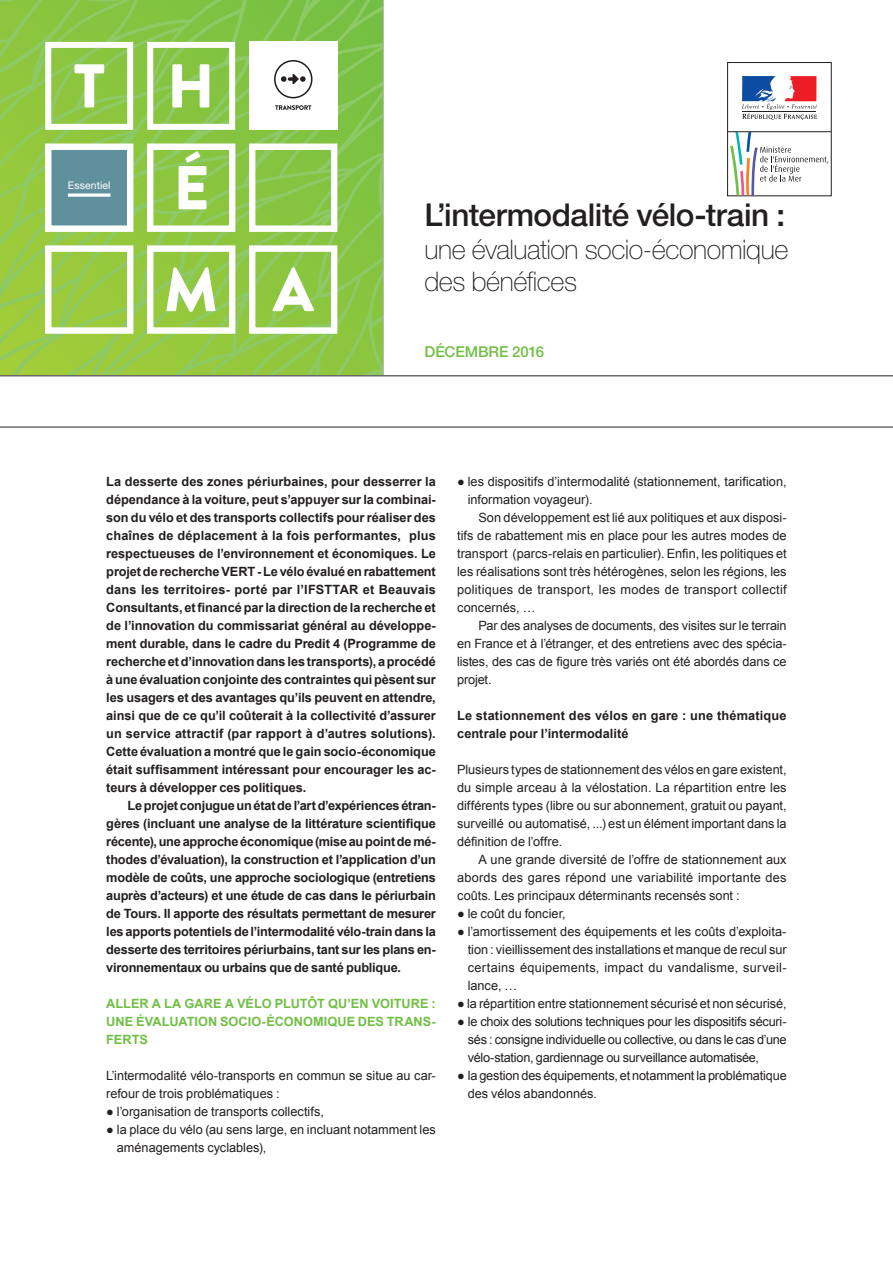
<style>
.page{position:relative;width:893px;height:1263px;background:#fff}
.page>*{position:absolute;margin:0;border:0;box-sizing:border-box;transform-origin:0 0}
.t1{font:900 61.65px "Brandon Grotesque";color:#fff}
.t2{font:500 31.5px "Helvetica Neue LT Std";letter-spacing:-.015em;color:#231f20}
.t3{font:100 27px/32.4px "Helvetica Neue LT Std";letter-spacing:-.015em;color:#231f20}
.t4{font:500 15px "Helvetica Neue LT Std";letter-spacing:-.005em;color:#71bf44}
.t5{font:12.75px/18px "Arial";color:#231f20;text-align:justify}
.t6{font:700 12.75px/18px "Arial";letter-spacing:-.005em;color:#231f20;text-align:justify}
.t7{font:700 12.75px/18px "Arial";color:#71bf44;text-align:justify}
.t8{font:10.5px "Helvetica Neue LT Std";letter-spacing:.005em;color:#fff}
.s1{font-family:"Calibri"}
</style>
<div class="page">
<hr style="left:382px;top:0;width:1px;height:375px;background:#231f20">
<div style="left:727px;top:62px;width:105px;height:134px;border:1px solid #231f20"></div>
<svg style="left:742px;top:76px;width:75px;height:44px"></svg>
<hr style="left:728px;top:131px;width:103px;height:1px;background:#231f20">
<svg style="left:730px;top:132px;width:98px;height:63px"></svg>
<svg style="left:0;top:0;width:382px;height:375px;background:#8dc745"></svg>
<div style="left:45px;top:245px;width:88px;height:89px;border:6px solid #fff"></div>
<div style="left:147px;top:245px;width:88px;height:89px;border:6px solid #fff"></div>
<div style="left:147px;top:144px;width:88px;height:88px;border:6px solid #fff"></div>
<div style="left:45px;top:42px;width:88px;height:88px;border:6px solid #fff"></div>
<div style="left:147px;top:42px;width:88px;height:88px;border:6px solid #fff"></div>
<div style="left:45px;top:144px;width:88px;height:88px;background:#60909d;border:6px solid #fff"></div>
<svg style="left:68px;top:193px;width:43px;height:4px"></svg>
<svg style="left:0;top:375px;width:893px;height:52px"></svg>
<div style="left:249px;top:42px;width:88px;height:88px;background:#fff"></div>
<div style="left:274px;top:60px;width:38px;height:38px;border:2px solid #231f20;border-radius:50%"></div>
<svg style="left:281px;top:74px;width:25px;height:10px"></svg>
<svg style="left:174px;top:101px;width:208px;height:274px"></svg>
<h1 class="t1" style="left:74px;top:43px;width:142px">T H</h1>
<p class="t8" style="left:68px;top:179px;width:44px">Essentiel</p>
<h1 class="t1" style="left:173px;top:144px;width:38px">É</h1>
<h1 class="t1" style="left:164px;top:246px;width:151px">M A</h1>
<h2 class="t2" style="left:424px;top:196px;width:362px">L’intermodalité vélo-train :</h2>
<h3 class="t3" style="left:424px;top:233px;width:365px">une évaluation socio-économique des bénéfices</h3>
<p class="t4" style="left:425px;top:343px;width:121px">DÉCEMBRE 2016</p>
<p class="t6" style="left:106px;top:473px;width:331px">La desserte des zones périurbaines, pour desserrer la dépendance à la voiture, peut s’appuyer sur la combinai&shy;son du vélo et des transports collectifs pour réaliser des chaînes de déplacement à la fois performantes, plus respectueuses de l’environnement et économiques. Le projet de recherche VERT - Le vélo évalué en rabattement dans les territoires- porté par l’IFSTTAR et Beauvais Consultants, et financé par la direction de la recherche et de l’innovation du commissariat général au développe&shy;ment durable, dans le cadre du Predit 4 (Programme de recherche et d’innovation dans les transports), a procédé à une évaluation conjointe des contraintes qui pèsent sur les usagers et des avantages qu’ils peuvent en attendre, ainsi que de ce qu’il coûterait à la collectivité d’assurer un service attractif (par rapport à d’autres solutions).<br>Cette évaluation a montré que le gain socio-économique était suffisamment intéressant pour encourager les ac&shy;teurs à développer ces politiques.</p>
<p class="t6" style="left:106px;top:797px;width:331px;text-indent:21px">Le projet conjugue un état de l’art d’expériences étran&shy;gères (incluant une analyse de la littérature scientifique récente), une approche économique (mise au point de mé&shy;thodes d’évaluation), la construction et l’application d’un modèle de coûts, une approche sociologique (entretiens auprès d’acteurs) et une étude de cas dans le périurbain de Tours. Il apporte des résultats permettant de mesurer les apports potentiels de l’intermodalité vélo-train dans la desserte des territoires périurbains, tant sur les plans en&shy;vironnementaux ou urbains que de santé publique.</p>
<p class="t7" style="left:106px;top:995px;width:331px">ALLER A LA GARE A VÉLO PLUTÔT QU’EN VOITURE :<br>UNE ÉVALUATION SOCIO-ÉCONOMIQUE DES TRANS-FERTS</p>
<p class="t5" style="left:106px;top:1067px;width:331px">L’intermodalité vélo-transports en commun se situe au car&shy;refour de trois problématiques :</p>
<p class="t5" style="left:106px;top:1103px;width:219px"><span class="s1">●</span> l’organisation de transports collectifs,</p>
<p class="t5" style="left:117px;top:1121px;width:320px;text-indent:-11px"><span class="s1">●</span> la place du vélo (au sens large, en incluant notamment les aménagements cyclables),</p>
<p class="t5" style="left:468px;top:473px;width:320px;text-indent:-11px"><span class="s1">●</span> les dispositifs d’intermodalité (stationnement, tarification, information voyageur).</p>
<p class="t5" style="left:457px;top:509px;width:331px;text-indent:21px">Son développement est lié aux politiques et aux disposi&shy;tifs de rabattement mis en place pour les autres modes de transport (parcs-relais en particulier). Enfin, les politiques et les réalisations sont très hétérogènes, selon les régions, les politiques de transport, les modes de transport collectif concernés, …</p>
<p class="t5" style="left:457px;top:617px;width:331px;text-indent:21px">Par des analyses de documents, des visites sur le terrain en France et à l’étranger, et des entretiens avec des spécia&shy;listes, des cas de figure très variés ont été abordés dans ce projet.</p>
<p class="t6" style="left:457px;top:707px;width:331px">Le stationnement des vélos en gare : une thématique centrale pour l’intermodalité</p>
<p class="t5" style="left:457px;top:761px;width:331px">Plusieurs types de stationnement des vélos en gare existent, du simple arceau à la vélostation. La répartition entre les différents types (libre ou sur abonnement, gratuit ou payant, surveillé ou automatisé, ...) est un élément important dans la définition de l’offre.</p>
<p class="t5" style="left:457px;top:851px;width:331px;text-indent:21px">A une grande diversité de l’offre de stationnement aux abords des gares répond une variabilité importante des coûts. Les principaux déterminants recensés sont :</p>
<p class="t5" style="left:457px;top:905px;width:110px"><span class="s1">●</span> le coût du foncier,</p>
<p class="t5" style="left:468px;top:923px;width:320px;text-indent:-11px"><span class="s1">●</span> l’amortissement des équipements et les coûts d’exploita&shy;tion : vieillissement des installations et manque de recul sur certains équipements, impact du vandalisme, surveil&shy;lance, …</p>
<p class="t5" style="left:457px;top:995px;width:331px"><span class="s1">●</span> la répartition entre stationnement sécurisé et non sécurisé,</p>
<p class="t5" style="left:468px;top:1013px;width:320px;text-indent:-11px"><span class="s1">●</span> le choix des solutions techniques pour les dispositifs sécuri&shy;sés : consigne individuelle ou collective, ou dans le cas d’une vélo-station, gardiennage ou surveillance automatisée,</p>
<p class="t5" style="left:468px;top:1067px;width:320px;text-indent:-11px"><span class="s1">●</span> la gestion des équipements, et notamment la problématique des vélos abandonnés.</p>
</div>
